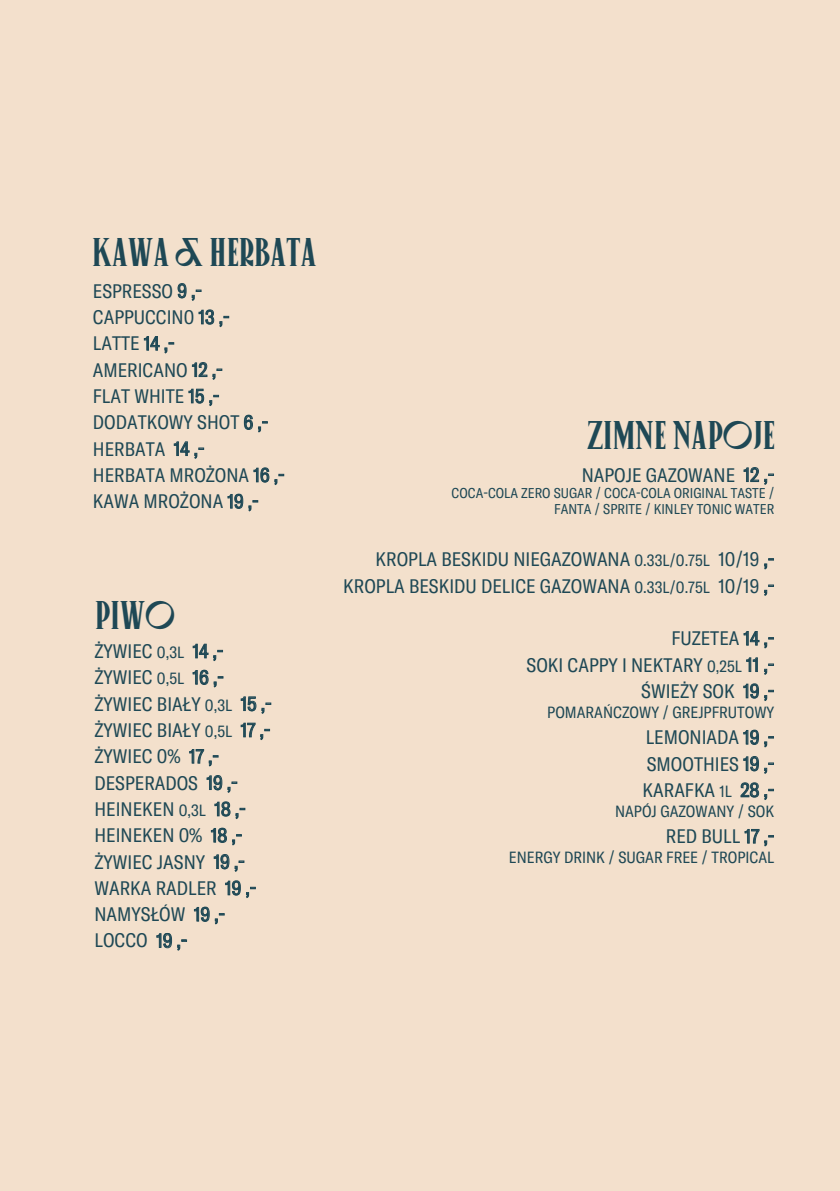
<style>
.page{position:relative;width:840px;height:1191px;background:#fff}
.page>*{position:absolute;margin:0;border:0;box-sizing:border-box;transform-origin:0 0}
.t1{font:40px "Canopee";letter-spacing:-.01em;color:#1e4855}
.t2{font:condensed 19.2px/26.4px "GT America";color:#1e4855}
.t3{font:condensed 16px "GT America";color:#1e4855}
.t4{font:condensed 14px/16px "GT America";color:#1e4855;text-align:right}
.s1{font-size:16px}
</style>
<div class="page">
<div style="left:0;top:0;width:839px;height:1191px;background:#f3e0cc"></div>
<svg style="left:177px;top:283px;width:24px;height:18px"></svg>
<svg style="left:198px;top:309px;width:31px;height:18px"></svg>
<svg style="left:144px;top:336px;width:30px;height:17px"></svg>
<svg style="left:192px;top:362px;width:30px;height:18px"></svg>
<svg style="left:188px;top:389px;width:31px;height:17px"></svg>
<svg style="left:244px;top:415px;width:23px;height:17px"></svg>
<svg style="left:174px;top:441px;width:30px;height:18px"></svg>
<svg style="left:253px;top:467px;width:31px;height:18px"></svg>
<svg style="left:227px;top:493px;width:31px;height:18px"></svg>
<svg style="left:192px;top:643px;width:31px;height:18px"></svg>
<svg style="left:192px;top:669px;width:31px;height:18px"></svg>
<svg style="left:240px;top:696px;width:31px;height:18px"></svg>
<svg style="left:240px;top:722px;width:30px;height:18px"></svg>
<svg style="left:189px;top:749px;width:29px;height:17px"></svg>
<svg style="left:206px;top:775px;width:31px;height:18px"></svg>
<svg style="left:214px;top:801px;width:31px;height:18px"></svg>
<svg style="left:211px;top:827px;width:30px;height:18px"></svg>
<svg style="left:213px;top:854px;width:31px;height:18px"></svg>
<svg style="left:225px;top:880px;width:30px;height:18px"></svg>
<svg style="left:194px;top:906px;width:15px;height:16px"></svg>
<svg style="left:215px;top:913px;width:9px;height:11px"></svg>
<svg style="left:156px;top:933px;width:31px;height:17px"></svg>
<svg style="left:743px;top:467px;width:30px;height:18px"></svg>
<svg style="left:764px;top:558px;width:9px;height:11px"></svg>
<svg style="left:764px;top:585px;width:9px;height:11px"></svg>
<svg style="left:743px;top:631px;width:30px;height:17px"></svg>
<svg style="left:746px;top:657px;width:11px;height:15px"></svg>
<svg style="left:764px;top:663px;width:9px;height:12px"></svg>
<svg style="left:743px;top:683px;width:30px;height:18px"></svg>
<svg style="left:743px;top:729px;width:30px;height:18px"></svg>
<svg style="left:743px;top:756px;width:30px;height:18px"></svg>
<svg style="left:740px;top:782px;width:33px;height:18px"></svg>
<svg style="left:744px;top:829px;width:29px;height:17px"></svg>
<h1 class="t1" style="left:92px;top:231px;width:226px">KAWA &amp; HERBATA</h1>
<p class="t2" style="left:93px;top:278px;width:193px">ESPRESSO 9 ,-<br>CAPPUCCIN0 13 ,-<br>LATTE 14 ,-<br>AMERICANO 12 ,-<br>FLAT WHITE 15 ,-<br>DODATKOWY SHOT 6 ,-<br>HERBATA 14 ,-<br>HERBATA MROŻONA 16 ,-<br>KAWA MROŻONA 19 ,-</p>
<h1 class="t1" style="left:94px;top:594px;width:82px">PIWO</h1>
<p class="t2" style="left:94px;top:638px;width:178px">ŻYWIEC <span class="s1">0,3L</span> 14 ,-<br>ŻYWIEC <span class="s1">0,5L</span> 16 ,-<br>ŻYWIEC BIAŁY <span class="s1">0,3L</span> 15 ,-<br>ŻYWIEC BIAŁY <span class="s1">0,5L</span> 17 ,-<br>ŻYWIEC 0% 17 ,-<br>DESPERADOS 19 ,-<br>HEINEKEN <span class="s1">0,3L</span> 18 ,-<br>HEINEKEN 0% 18 ,-<br>ŻYWIEC JASNY 19 ,-<br>WARKA RADLER 19 ,-<br>NAMYSŁÓW 19 ,-<br>LOCCO 19 ,-</p>
<h1 class="t1" style="left:586px;top:414px;width:190px">ZIMNE NAPOJE</h1>
<p class="t2" style="left:581px;top:461px;width:194px">NAPOJE GAZOWANE 12 ,-</p>
<p class="t4" style="left:451px;top:485px;width:324px">COCA-COLA ZERO SUGAR / COCA-COLA ORIGINAL TASTE /<br>FANTA / SPRITE / KINLEY TONIC WATER</p>
<p class="t2" style="left:343px;top:546px;width:432px;text-align:right">KROPLA BESKIDU NIEGAZOWANA <span class="s1">0.33L/0.75L</span> 10/19 ,-<br>KROPLA BESKIDU DELICE GAZOWANA <span class="s1">0.33L/0.75L</span> 10/19 ,-</p>
<p class="t2" style="left:526px;top:625px;width:249px;text-align:right">FUZETEA 14 ,-<br>SOKI CAPPY I NEKTARY <span class="s1">0,25L</span> 11 ,-<br>ŚWIEŻY SOK 19 ,-</p>
<p class="t3" style="left:547px;top:703px;width:228px">POMARAŃCZOWY / GREJPFRUTOWY</p>
<p class="t2" style="left:642px;top:724px;width:133px;text-align:justify">LEMONIADA 19 ,- SMOOTHIES 19 ,- KARAFKA <span class="s1">1L</span> 28 ,-</p>
<p class="t3" style="left:614px;top:802px;width:160px">NAPÓJ GAZOWANY / SOK</p>
<p class="t2" style="left:665px;top:823px;width:110px">RED BULL 17 ,-</p>
<p class="t3" style="left:508px;top:848px;width:267px">ENERGY DRINK / SUGAR FREE / TROPICAL</p>
</div>
